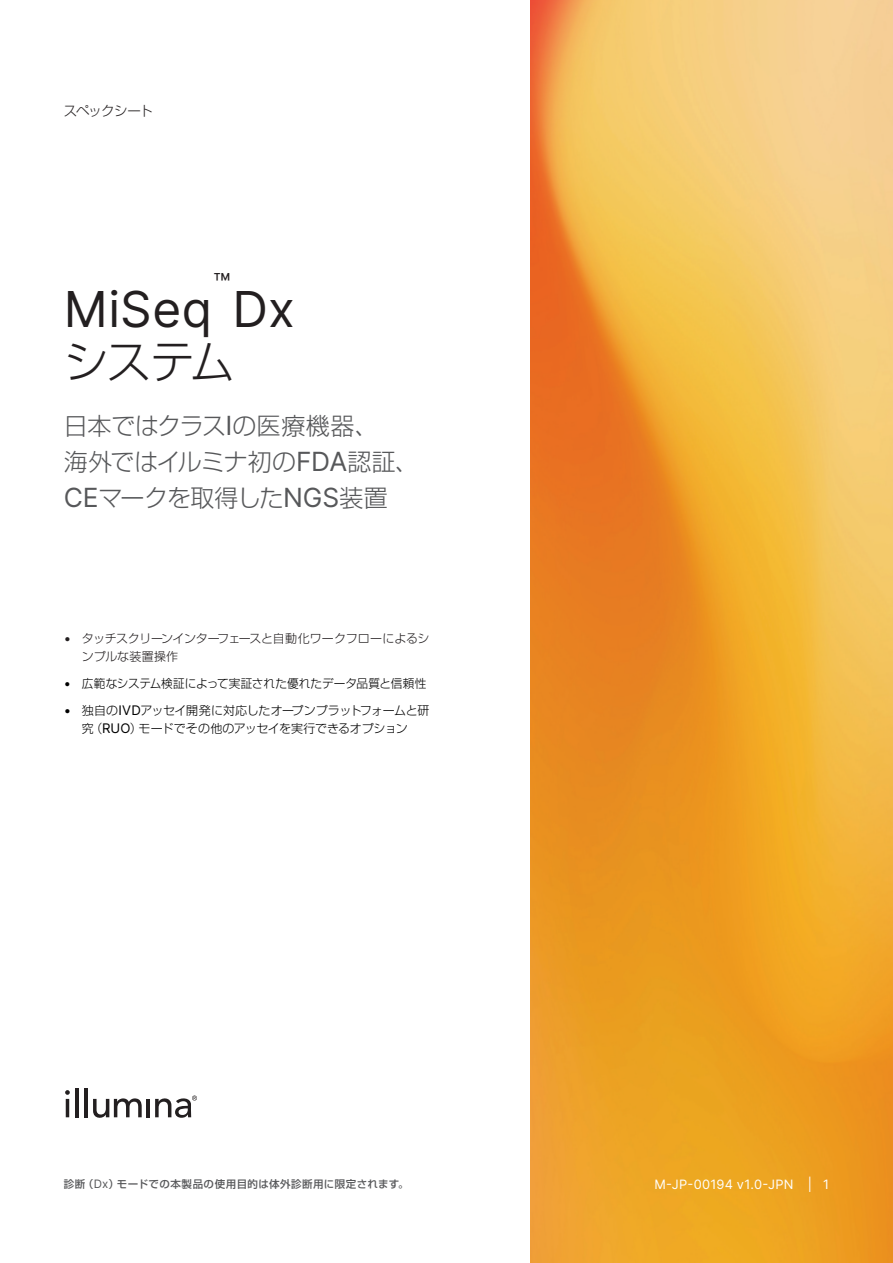
<style>
.page{position:relative;width:893px;height:1263px;background:#fff}
.page>*{position:absolute;margin:0;border:0;box-sizing:border-box;transform-origin:0 0}
.t1{font:49.5px "Inter";letter-spacing:.01em;color:#231f20}
.t2{font:300 45px "Shin Go Pro";color:#231f20}
.t3{font:28.8px "Inter";color:#231f20}
.t4{font:300 24px/36px "Shin Go Pro";letter-spacing:-.015em;color:#57585a}
.t5{font:300 13.5px "Shin Go Pro";letter-spacing:-.065em;color:#231f20}
.t6{font:12.9px "Inter";letter-spacing:.02em;color:#fff}
.t7{font:300 12px/18px "Shin Go Pro";letter-spacing:-.02em;color:#000;text-align:center}
.t8{font:300 12px/18px "Shin Go Pro";letter-spacing:-.02em;color:#231f20}
.t9{font:500 10.5px "Shin Go Pro";letter-spacing:.035em;color:#57585a}
.s1{font-family:"Inter";font-weight:400;font-size:26.4px}
.s2{font-family:"Inter";font-weight:400;font-size:13.2px}
.s3{font-family:"Inter";font-weight:400;font-size:11.55px}
</style>
<div class="page">
<img style="left:531px;top:0;width:362px;height:1263px">
<hr style="left:66px;top:1099px;width:3px;height:18px;background:#231f20">
<hr style="left:75px;top:1088px;width:4px;height:29px;background:#231f20">
<hr style="left:85px;top:1088px;width:3px;height:29px;background:#231f20">
<svg style="left:93px;top:1098px;width:49px;height:20px"></svg>
<hr style="left:146px;top:1099px;width:4px;height:18px;background:#231f20">
<svg style="left:65px;top:1090px;width:5px;height:5px"></svg>
<svg style="left:155px;top:1095px;width:42px;height:23px"></svg>
<p class="t5" style="left:64px;top:100px;width:91px">スペックシート</p>
<h3 class="t3" style="left:213px;top:262px;width:19px">™</h3>
<h1 class="t1" style="left:64px;top:273px;width:233px">MiSeq Dx</h1>
<h2 class="t2" style="left:64px;top:325px;width:173px">システム</h2>
<h3 class="t4" style="left:64px;top:405px;width:357px">日本ではクラス<span class="s1">I</span>の医療機器、<br>海外ではイルミナ初の<span class="s1">FDA</span>認証、<br><span class="s1">CE</span>マークを取得した<span class="s1">NGS</span>装置</h3>
<p class="t8" style="left:82px;top:627px;width:349px;text-indent:-18px"><span class="s2">•</span> タッチスクリーンインターフェースと自動化ワークフローによるシンプルな装置操作</p>
<p class="t7" style="left:64px;top:672px;width:364px"><span class="s2">•</span> 広範なシステム検証によって実証された優れたデータ品質と信頼性</p>
<p class="t7" style="left:64px;top:699px;width:367px"><span class="s2">•</span> 独自の<span class="s2">IVD</span>アッセイ開発に対応したオープンプラットフォームと研究（<span class="s2">RUO</span>）モードでその他のアッセイを実行できるオプション</p>
<p class="t9" style="left:64px;top:1175px;width:346px">診断（<span class="s3">Dx</span>）モードでの本製品の使用目的は体外診断用に限定されます。</p>
<p class="t6" style="left:654px;top:1174px;width:141px">M-JP-00194 v1.0-JPN</p>
<p class="t6" style="left:808px;top:1174px;width:23px">| 1</p>
</div>
